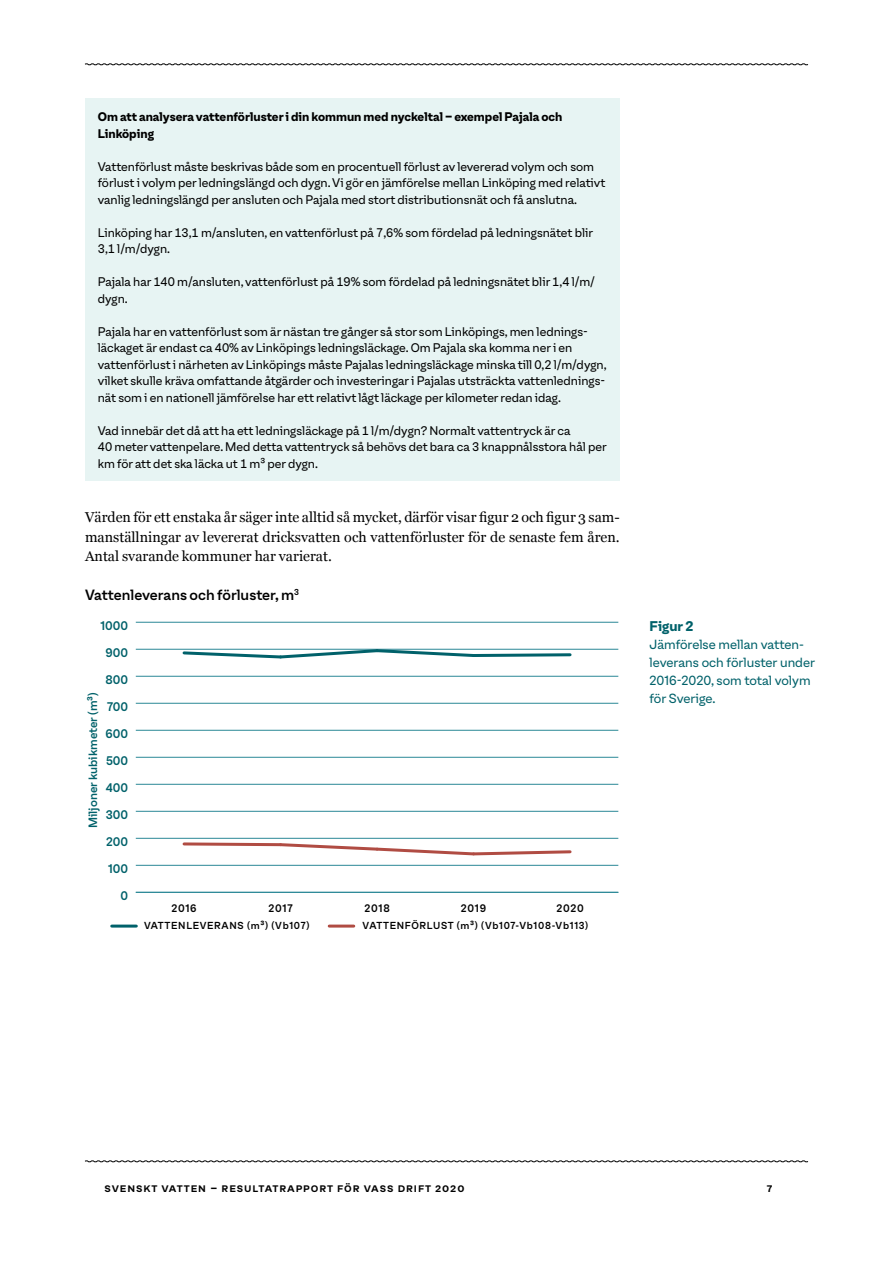
<style>
.page{position:relative;width:893px;height:1263px;background:#fff}
.page>*{position:absolute;margin:0;border:0;box-sizing:border-box;transform-origin:0 0}
.TEXT{font:14.25px/19.5px "Georgia";color:#000;text-align:justify}
.Rubrik_4{font:500 14.25px "Oli Grotesk L";color:#000}
.Bildtext_rubrik{font:700 13.5px "Oli Grotesk L";color:#00616a}
.Bildtext_färg{font:12.75px/18px "Oli Grotesk L";color:#00616a}
.TABELL{font:12px/16.5px "Oli Grotesk L";color:#000}
.TABELL_BOLD{font:700 12px/16.5px "Oli Grotesk L";color:#000}
.t1{font:500 12px "Oli Grotesk L";letter-spacing:.075em;color:#000}
.t2{font:500 12px "Oli Grotesk L";color:#00616a}
.t3{font:500 11.55px "Oli Grotesk L";color:#00616a}
.t4{font:500 10.5px "Oli Grotesk L";letter-spacing:.07em;color:#000}
.t5{font:500 9.75px "Oli Grotesk L";letter-spacing:.07em;color:#000}
</style>
<div class="page">
<div style="left:85px;top:98px;width:535px;height:382px;background:#e7f4f3"></div>
<hr style="left:136px;top:892px;width:482px;height:1px;background:#2a8896">
<hr style="left:136px;top:865px;width:482px;height:1px;background:#2a8896">
<hr style="left:136px;top:838px;width:482px;height:1px;background:#2a8896">
<hr style="left:136px;top:811px;width:482px;height:1px;background:#2a8896">
<hr style="left:136px;top:784px;width:482px;height:1px;background:#2a8896">
<hr style="left:136px;top:757px;width:482px;height:1px;background:#2a8896">
<hr style="left:136px;top:730px;width:482px;height:1px;background:#2a8896">
<hr style="left:136px;top:703px;width:482px;height:1px;background:#2a8896">
<hr style="left:136px;top:676px;width:482px;height:1px;background:#2a8896">
<hr style="left:136px;top:649px;width:482px;height:1px;background:#2a8896">
<hr style="left:136px;top:622px;width:482px;height:1px;background:#2a8896">
<svg style="left:182px;top:842px;width:390px;height:14px"></svg>
<svg style="left:181px;top:648px;width:392px;height:11px"></svg>
<hr style="left:329px;top:924px;width:25px;height:3px;background:#b04c43">
<hr style="left:112px;top:924px;width:24px;height:3px;background:#00616a">
<svg style="left:85px;top:1160px;width:723px;height:2px"></svg>
<svg style="left:85px;top:63px;width:723px;height:3px"></svg>
<p class="TABELL_BOLD" style="left:98px;top:108px;width:466px">Om att analysera vattenförluster i din kommun med nyckeltal – exempel Pajala och<br>Linköping</p>
<p class="TABELL" style="left:98px;top:157px;width:509px">Vattenförlust måste beskrivas både som en procentuell förlust av levererad volym och som förlust i volym per ledningslängd och dygn. Vi gör en jämförelse mellan Linköping med relativt vanlig ledningslängd per ansluten och Pajala med stort distributionsnät och få anslutna.</p>
<p class="TABELL" style="left:98px;top:223px;width:497px">Linköping har 13,1 m/ansluten, en vattenförlust på 7,6% som fördelad på ledningsnätet blir<br>3,1 l/m/dygn.</p>
<p class="TABELL" style="left:98px;top:273px;width:499px">Pajala har 140 m/ansluten, vattenförlust på 19% som fördelad på ledningsnätet blir 1,4 l/m/ dygn.</p>
<p class="TABELL" style="left:98px;top:322px;width:510px">Pajala har en vattenförlust som är nästan tre gånger så stor som Linköpings, men lednings&shy;läckaget är endast ca 40% av Linköpings ledningsläckage. Om Pajala ska komma ner i en vattenförlust i närheten av Linköpings måste Pajalas ledningsläckage minska till 0,2 l/m/dygn, vilket skulle kräva omfattande åtgärder och investeringar i Pajalas utsträckta vattenlednings&shy;nät som i en nationell jämförelse har ett relativt lågt läckage per kilometer redan idag.</p>
<p class="TABELL" style="left:98px;top:421px;width:510px">Vad innebär det då att ha ett ledningsläckage på 1 l/m/dygn? Normalt vattentryck är ca<br>40 meter vattenpelare. Med detta vattentryck så behövs det bara ca 3 knappnålsstora hål per km för att det ska läcka ut 1 m³ per dygn.</p>
<p class="TEXT" style="left:85px;top:507px;width:536px">Värden för ett enstaka år säger inte alltid så mycket, därför visar figur 2 och figur 3 sam&shy;manställningar av levererat dricksvatten och vattenförluster för de senaste fem åren.<br>Antal svarande kommuner har varierat.</p>
<p class="Rubrik_4" style="left:85px;top:584px;width:216px">Vattenleverans och förluster, m<sup>3</sup></p>
<p class="t2" style="left:101px;top:616px;width:29px">1000</p>
<p class="t2" style="left:106px;top:643px;width:24px">900</p>
<p class="t2" style="left:106px;top:670px;width:24px">800</p>
<p class="t3" style="left:84px;top:828px;width:138px;rotate:-90deg">Miljoner kubikmeter (m³)</p>
<p class="t2" style="left:107px;top:697px;width:23px">700</p>
<p class="t2" style="left:106px;top:724px;width:24px">600</p>
<p class="t2" style="left:106px;top:751px;width:24px">500</p>
<p class="t2" style="left:106px;top:778px;width:24px">400</p>
<p class="t2" style="left:106px;top:805px;width:24px">300</p>
<p class="t2" style="left:106px;top:832px;width:24px">200</p>
<p class="t2" style="left:108px;top:859px;width:22px">100</p>
<p class="t2" style="left:121px;top:886px;width:9px">0</p>
<p class="t4" style="left:171px;top:900px;width:27px">2016</p>
<p class="t4" style="left:268px;top:900px;width:26px">2017</p>
<p class="t4" style="left:364px;top:900px;width:27px">2018</p>
<p class="t4" style="left:461px;top:900px;width:27px">2019</p>
<p class="t4" style="left:556px;top:900px;width:29px">2020</p>
<p class="t5" style="left:144px;top:918px;width:167px">VATTENLEVERANS (m³) (Vb107)</p>
<p class="t5" style="left:363px;top:918px;width:227px">VATTENFÖRLUST (m³) (Vb107-Vb108-Vb113)</p>
<p class="Bildtext_rubrik" style="left:649px;top:615px;width:46px">Figur 2</p>
<p class="Bildtext_färg" style="left:649px;top:634px;width:167px">Jämförelse mellan vatten&shy;leverans och förluster under<br>2016-2020, som total volym för Sverige.</p>
<p class="t1" style="left:105px;top:1178px;width:361px">SVENSKT VATTEN – Resultatrapport för VASS Drift 2020</p>
<p class="t1" style="left:767px;top:1178px;width:7px">7</p>
</div>
